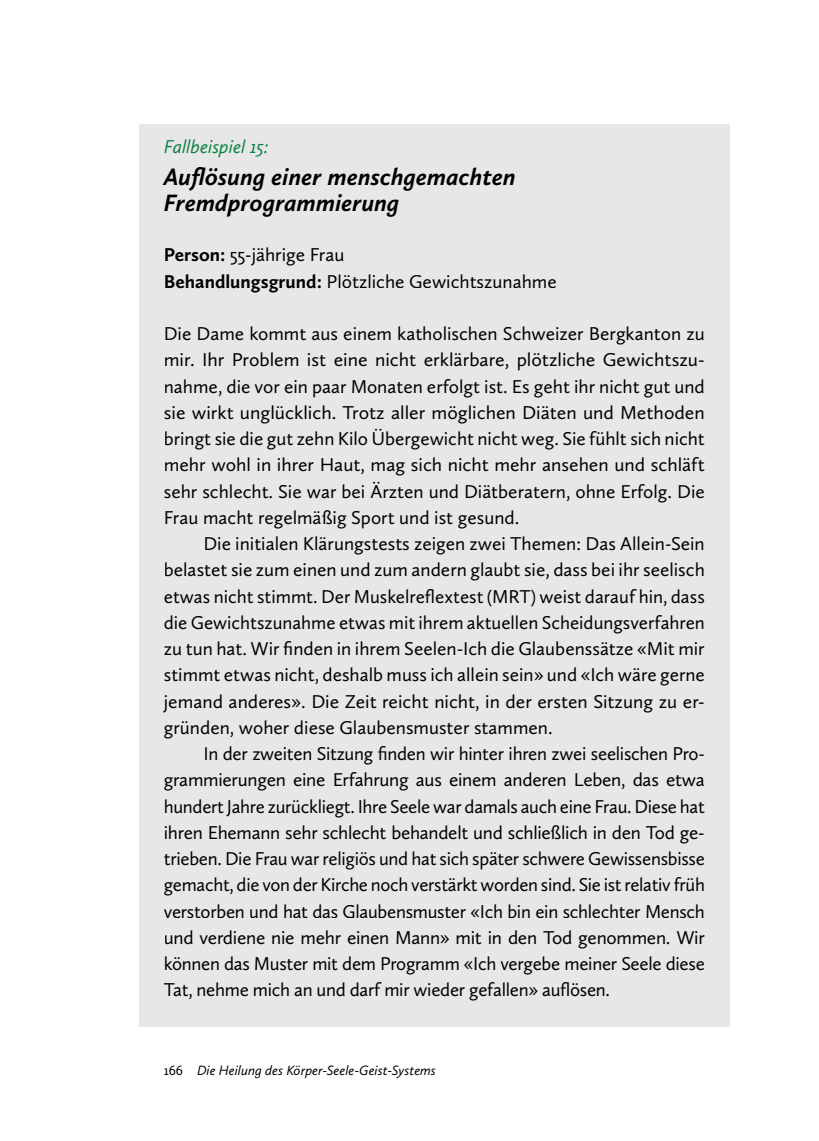
<style>
.page{position:relative;width:819px;height:1141px;background:#fff}
.page>*{position:absolute;margin:0;border:0;box-sizing:border-box;transform-origin:0 0}
.t1{font:italic 700 24.5px/26.2px "Calluna Sans";letter-spacing:.01em;color:#000}
.t2{font:19.25px/26.2px "Calluna Sans";color:#000;text-align:justify}
.t3{font:italic 19.25px "Calluna Sans";color:#0c8243}
.t4{font:italic 14px "Calluna Sans";color:#000}
.s1{font-weight:700}
.s2{font-style:normal}
</style>
<div class="page">
<div style="left:139px;top:124px;width:590px;height:903px;background:#e7e7e7"></div>
<p class="t3" style="left:164px;top:135px;width:107px">Fallbeispiel 15:</p>
<p class="t1" style="left:164px;top:163px;width:353px">Auflösung einer menschgemachten<br>Fremdprogrammierung</p>
<p class="t2" style="left:164px;top:241px;width:394px"><span class="s1">Person:</span> 55-jährige Frau<br><span class="s1">Behandlungsgrund:</span> Plötzliche Gewichtszunahme</p>
<p class="t2" style="left:164px;top:320px;width:542px">Die Dame kommt aus einem katholischen Schweizer Bergkanton zu mir. Ihr Problem ist eine nicht erklärbare, plötzliche Gewichtszu&shy;nahme, die vor ein paar Monaten erfolgt ist. Es geht ihr nicht gut und sie wirkt unglücklich. Trotz aller möglichen Diäten und Methoden bringt sie die gut zehn Kilo Übergewicht nicht weg. Sie fühlt sich nicht mehr wohl in ihrer Haut, mag sich nicht mehr ansehen und schläft sehr schlecht. Sie war bei Ärzten und Diätberatern, ohne Erfolg. Die Frau macht regelmäßig Sport und ist gesund.</p>
<p class="t2" style="left:164px;top:530px;width:542px;text-indent:40px">Die initialen Klärungstests zeigen zwei Themen: Das Allein-Sein belastet sie zum einen und zum andern glaubt sie, dass bei ihr seelisch etwas nicht stimmt. Der Muskelreflextest (MRT) weist darauf hin, dass die Gewichtszunahme etwas mit ihrem aktuellen Scheidungsverfahren zu tun hat. Wir finden in ihrem Seelen-Ich die Glaubenssätze «Mit mir stimmt etwas nicht, deshalb muss ich allein sein» und «Ich wäre gerne jemand anderes». Die Zeit reicht nicht, in der ersten Sitzung zu er&shy;gründen, woher diese Glaubensmuster stammen.</p>
<p class="t2" style="left:164px;top:740px;width:542px;text-indent:40px">In der zweiten Sitzung finden wir hinter ihren zwei seelischen Pro&shy;grammierungen eine Erfahrung aus einem anderen Leben, das etwa hundert Jahre zurückliegt. Ihre Seele war damals auch eine Frau. Diese hat ihren Ehemann sehr schlecht behandelt und schließlich in den Tod ge&shy;trieben. Die Frau war religiös und hat sich später schwere Ge wissensbisse gemacht, die von der Kirche noch verstärkt worden sind. Sie ist relativ früh verstorben und hat das Glaubensmuster «Ich bin ein schlechter Mensch und verdiene nie mehr einen Mann» mit in den Tod genommen. Wir können das Muster mit dem Programm «Ich vergebe meiner Seele diese Tat, nehme mich an und darf mir wieder gefallen» auflösen.</p>
<p class="t4" style="left:164px;top:1062px;width:273px"><span class="s2">166</span> Die Heilung des Körper-Seele-Geist-Systems</p>
</div>
